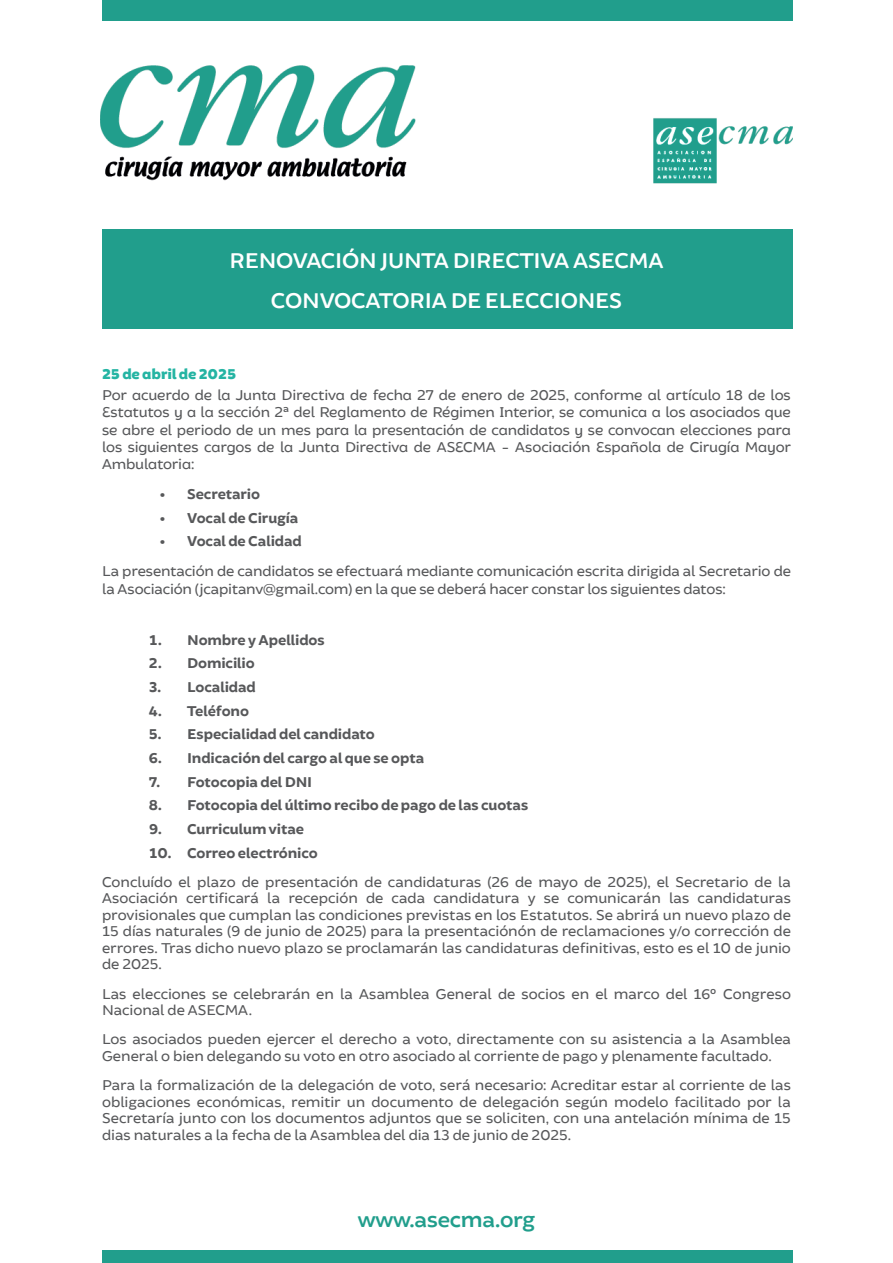
<style>
.page{position:relative;width:893px;height:1263px;background:#fff}
.page>*{position:absolute;margin:0;border:0;box-sizing:border-box;transform-origin:0 0}
.t1{font:600 22.5px/41px "Brocha";letter-spacing:-.01em;color:#fff;text-align:center}
.t2{font:600 22.5px "Brocha";letter-spacing:-.01em;color:#219e8c}
.t3{font:15px/16.5px "Brocha";letter-spacing:-.005em;color:#57585a}
.t4{font:15px/17.2px "Brochaalt";letter-spacing:-.015em;color:#57585a;text-align:justify}
.t5{font:700 15px "Brocha";letter-spacing:-.01em;color:#57585a}
.t6{font:900 15px "Brochaalt";letter-spacing:-.005em;color:#24b4a3}
</style>
<div class="page">
<img style="left:100px;top:65px;width:693px;height:119px">
<div style="left:102px;top:0;width:691px;height:21px;background:#219e8c"></div>
<div style="left:102px;top:1250px;width:691px;height:13px;background:#219e8c"></div>
<div style="left:102px;top:230px;width:691px;height:99px;background:#219e8c"></div>
<h1 class="t1" style="left:229px;top:240px;width:436px">RENOVACIÓN JUNTA DIRECTIVA ASECMA<br>CONVOCATORIA DE ELECCIONES</h1>
<p class="t6" style="left:102px;top:364px;width:136px">25 de abril de 2025</p>
<p class="t4" style="left:102px;top:387px;width:690px">Por acuerdo de la Junta Directiva de fecha 27 de enero de 2025, conforme al artículo 18 de los Estatutos y a la sección 2ª del Reglamento de Régimen Interior, se comunica a los asociados que se abre el periodo de un mes para la presentación de candidatos y se convocan elecciones para los siguientes cargos de la Junta Directiva de ASECMA - Asociación Española de Cirugía Mayor Ambulatoria:</p>
<p class="t5" style="left:160px;top:485px;width:102px">• Secretario</p>
<p class="t5" style="left:160px;top:509px;width:140px">• Vocal de Cirugía</p>
<p class="t5" style="left:160px;top:532px;width:143px">• Vocal de Calidad</p>
<p class="t3" style="left:102px;top:563px;width:690px;line-height:17.2px">La presentación de candidatos se efectuará mediante comunicación escrita dirigida al Secretario de la Asociación (jcapitanv@gmail.com) en la que se deberá hacer constar los siguientes datos:</p>
<p class="t5" style="left:149px;top:631px;width:177px">1. Nombre y Apellidos</p>
<p class="t5" style="left:149px;top:654px;width:107px">2. Domicilio</p>
<p class="t5" style="left:149px;top:678px;width:109px">3. Localidad</p>
<p class="t5" style="left:149px;top:702px;width:102px">4. Teléfono</p>
<p class="t5" style="left:149px;top:725px;width:228px">5. Especialidad del candidato</p>
<p class="t5" style="left:149px;top:749px;width:277px">6. Indicación del cargo al que se opta</p>
<p class="t5" style="left:149px;top:772px;width:165px">7. Fotocopia del DNI</p>
<p class="t5" style="left:149px;top:796px;width:381px">8. Fotocopia del último recibo de pago de las cuotas</p>
<p class="t5" style="left:149px;top:820px;width:157px">9. Curriculum vitae</p>
<p class="t5" style="left:149px;top:843px;width:171px">10. Correo electrónico</p>
<p class="t3" style="left:102px;top:874px;width:690px;text-align:justify">Concluído el plazo de presentación de candidaturas (26 de mayo de 2025), el Secretario de la Asociación certificará la recepción de cada candidatura y se comunicarán las candidaturas provisionales que cumplan las condiciones previstas en los Estatutos. Se abrirá un nuevo plazo de 15 días naturales (9 de junio de 2025) para la presentaciónón de reclamaciones y/o corrección de errores. Tras dicho nuevo plazo se proclamarán las candidaturas definitivas, esto es el 10 de junio de 2025.</p>
<p class="t3" style="left:102px;top:985px;width:690px">Las elecciones se celebrarán en la Asamblea General de socios en el marco del 16º Congreso<br>Nacional de ASECMA.</p>
<p class="t3" style="left:102px;top:1031px;width:690px">Los asociados pueden ejercer el derecho a voto, directamente con su asistencia a la Asamblea<br>General o bien delegando su voto en otro asociado al corriente de pago y plenamente facultado.</p>
<p class="t3" style="left:102px;top:1077px;width:690px;text-align:justify">Para la formalización de la delegación de voto, será necesario: Acreditar estar al corriente de las obligaciones económicas, remitir un documento de delegación según modelo facilitado por la Secretaría junto con los documentos adjuntos que se soliciten, con una antelación mínima de 15 dias naturales a la fecha de la Asamblea del dia 13 de junio de 2025.</p>
<h1 class="t2" style="left:358px;top:1205px;width:179px">www.asecma.org</h1>
</div>
